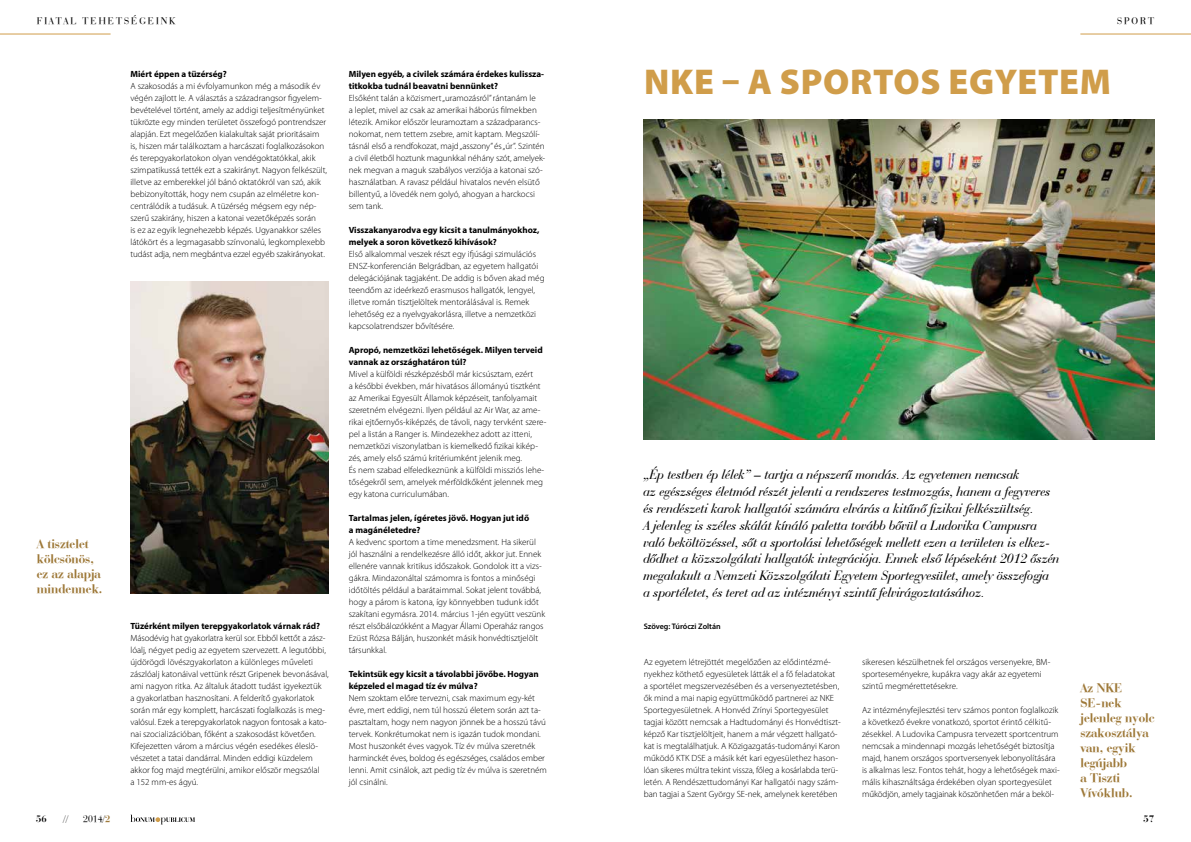
<style>
.page{position:relative;width:1191px;height:842px;background:#fff}
.page>*{position:absolute;margin:0;border:0;box-sizing:border-box;transform-origin:0 0}
.t1{font:900 36px "Myriad Pro";letter-spacing:.02em;color:#d09d4a}
.t2{font:14px/16.8px "Bauer Bodoni HU Italic";color:#000}
.t3{font:13px/15px "Bauer Bodoni HU Bold";color:#9e7939}
.t4{font:10px "Bauer Bodoni HU Normal";letter-spacing:.2em;color:#000}
.t5{font:10px "Bauer Bodoni HU Bold";color:#000}
.t6{font:300 9px/12px "Myriad Pro";color:#000}
.t7{font:600 8px "Myriad Pro";color:#000}
.s1{font-weight:700}
.s2{font-family:"Bauer Bodoni HU Bold"}
.s3{font-family:"Bauer Bodoni HU Bold";color:#9e7939}
</style>
<div class="page">
<svg style="left:130px;top:814px;width:65px;height:10px"></svg>
<hr style="left:0;top:34px;width:111px;height:1px;background:#d09d4a">
<hr style="left:1080px;top:34px;width:111px;height:1px;background:#d09d4a">
<img style="left:130px;top:281px;width:199px;height:312px">
<img style="left:643px;top:120px;width:511px;height:319px">
<p class="t4" style="left:37px;top:15px;width:139px">FIATAL TEHETSÉGEIN K</p>
<p class="t4" style="left:1117px;top:15px;width:39px">SPORT</p>
<p class="t3" style="left:37px;top:536px;width:67px">A tisztelet kölcsönös, ez az alapja mindennek.</p>
<p class="t6" style="left:130px;top:68px;width:198px"><span class="s1">Miért éppen a tüzérség?<br></span>A szakosodás a mi évfolyamunkon még a második év végén zajlott le. A választás a századrangsor figyelem&shy;bevételével történt, amely az addigi teljesítményünket tükrözte egy minden területet összefogó pontrendszer alapján. Ezt megelőzően kialakultak saját prioritásaim is, hiszen már találkoztam a harcászati foglalkozásokon és terepgyakorlatokon olyan vendégoktatókkal, akik szimpatikussá tették ezt a szakirányt. Nagyon felkészült, illetve az emberekkel jól bánó oktatókról van szó, akik bebizonyították, hogy nem csupán az elméletre kon&shy;centrálódik a tudásuk. A tüzérség mégsem egy nép&shy;szerű szakirány, hiszen a katonai vezetőképzés során<br>is ez az egyik legnehezebb képzés. Ugyanakkor széles látókört és a legmagasabb színvonalú, legkomplexebb tudást adja, nem megbántva ezzel egyéb szakirányokat.</p>
<p class="t6" style="left:349px;top:68px;width:197px"><span class="s1">Milyen egyéb, a civilek számára érdekes kulissza&shy;titkokba tudnál beavatni bennünket?<br></span>Elsőként talán a közismert „uramozásról” rántanám le<br>a leplet, mivel az csak az amerikai háborús filmekben létezik. Amikor először leuramoztam a századparancs&shy;nokomat, nem tettem zsebre, amit kaptam. Megszólí&shy;tásnál első a rendfokozat, majd „asszony” és „úr”. Szintén a civil életből hoztunk magunkkal néhány szót, amelyek&shy;nek megvan a maguk szabályos verziója a katonai szó&shy;használatban. A ravasz például hivatalos nevén elsütő billentyű, a lövedék nem golyó, ahogyan a harckocsi sem tank.</p>
<p class="t6" style="left:349px;top:224px;width:197px"><span class="s1">Visszakanyarodva egy kicsit a tanulmányokhoz, melyek a soron következő kihívások?<br></span>Első alkalommal veszek részt egy ifjúsági szimulációs ENSZ-konferencián Belgrádban, az egyetem hallgatói delegációjának tagjaként. De addig is bőven akad még teendőm az ideérkező erasmusos hallgatók, lengyel, illetve román tisztjelöltek mentorálásával is. Remek lehetőség ez a nyelvgyakorlásra, illetve a nemzetközi kapcsolatrendszer bővítésére.</p>
<p class="t6" style="left:349px;top:344px;width:199px"><span class="s1">Apropó, nemzetközi lehetőségek. Milyen terveid vannak az országhatáron túl?<br></span>Mivel a külföldi részképzésből már kicsúsztam, ezért<br>a későbbi években, már hivatásos állományú tisztként az Amerikai Egyesült Államok képzéseit, tanfolyamait szeretném elvégezni. Ilyen például az Air War, az ame&shy;rikai ejtőernyős-kiképzés, de távoli, nagy tervként szere&shy;pel a listán a Ranger is. Mindezekhez adott az itteni, nemzetközi viszonylatban is kiemelkedő fizikai kikép&shy;zés, amely első számú kritériumként jelenik meg.<br>És nem szabad elfeledkeznünk a külföldi missziós lehe&shy;tőségekről sem, amelyek mérföldkőként jelennek meg egy katona curriculumában.</p>
<p class="t6" style="left:349px;top:512px;width:198px"><span class="s1">Tartalmas jelen, ígéretes jövő. Hogyan jut idő<br>a magánéletedre?<br></span>A kedvenc sportom a time menedzsment. Ha sikerül jól használni a rendelkezésre álló időt, akkor jut. Ennek ellenére vannak kritikus időszakok. Gondolok itt a vizs&shy;gákra. Mindazonáltal számomra is fontos a minőségi időtöltés például a barátaimmal. Sokat jelent továbbá, hogy a párom is katona, így könnyebben tudunk időt szakítani egymásra. 2014. március 1-jén együtt veszünk részt elsőbálozókként a Magyar Állami Operaház rangos Ezüst Rózsa Bálján, huszonkét másik honvédtisztjelölt társunkkal.</p>
<p class="t6" style="left:349px;top:668px;width:200px"><span class="s1">Tekintsük egy kicsit a távolabbi jövőbe. Hogyan képzeled el magad tíz év múlva?<br></span>Nem szoktam előre tervezni, csak maximum egy-két évre, mert eddigi, nem túl hosszú életem során azt ta&shy;pasztaltam, hogy nem nagyon jönnek be a hosszú távú tervek. Konkrétumokat nem is igazán tudok mondani.<br>Most huszonkét éves vagyok. Tíz év múlva szeretnék harminckét éves, boldog és egészséges, családos ember lenni. Amit csinálok, azt pedig tíz év múlva is szeretném jól csinálni.</p>
<p class="t6" style="left:130px;top:620px;width:200px"><span class="s1">Tüzérként milyen terepgyakorlatok várnak rád?<br></span>Másodévig hat gyakorlatra kerül sor. Ebből kettőt a zász&shy;lóalj, négyet pedig az egyetem szervezett. A legutóbbi, újdörögdi lövészgyakorlaton a különleges műveleti zászlóalj katonáival vettünk részt Gripenek bevonásával, ami nagyon ritka. Az általuk átadott tudást igyekeztük<br>a gyakorlatban hasznosítani. A felderítő gyakorlatok során már egy komplett, harcászati foglalkozás is meg&shy;valósul. Ezek a terepgyakorlatok nagyon fontosak a kato&shy;nai szocializációban, főként a szakosodást követően.<br>Kifejezetten várom a március végén esedékes éleslö&shy;vészetet a tatai dandárral. Minden eddigi küzdelem akkor fog majd megtérülni, amikor először megszólal<br>a 152 mm-es ágyú.</p>
<p class="t1" style="left:644px;top:61px;width:468px">NKE – A SPORTOS EGYETEM</p>
<p class="t2" style="left:643px;top:466px;width:417px">„Ép testben ép lélek” – tartja a népszerű mondás. Az egyetemen nemcsak<br>az egészséges életmód részét jelenti a rendszeres testmozgás, hanem a fegyveres és rendészeti karok hallgatói számára elvárás a kitűnő fizikai felkészültség.<br>A jelenleg is széles skálát kínáló paletta tovább bővül a Ludovika Campusra való beköltözéssel, sőt a sportolási lehetőségek mellett ezen a területen is elkez&shy;dődhet a közszolgálati hallgatók integrációja. Ennek első lépéseként 2012 őszén megalakult a Nemzeti Közszolgálati Egyetem Sportegyesület, amely összefogja<br>a sportéletet, és teret ad az intézményi szintű felvirágoztatásához.</p>
<p class="t7" style="left:643px;top:621px;width:79px">Szöveg: Túróczi Zoltán</p>
<p class="t6" style="left:643px;top:656px;width:199px">Az egyetem létrejöttét megelőzően az elődintézmé&shy;nyekhez köthető egyesületek látták el a fő feladatokat a sportélet megszervezésében és a versenyeztetésben, ők mind a mai napig együttműködő partnerei az NKE Sportegyesületnek. A Honvéd Zrínyi Sportegyesület tagjai között nemcsak a Hadtudományi és Honvédtiszt&shy;képző Kar tisztjelöltjeit, hanem a már végzett hallgató&shy;kat is megtalálhatjuk. A Közigazgatás-tudományi Karon működő KTK DSE a másik két kari egyesülethez hason&shy;lóan sikeres múltra tekint vissza, főleg a kosárlabda terü&shy;letén. A Rendészettudományi Kar hallgatói nagy szám&shy;ban tagjai a Szent György SE-nek, amelynek keretében</p>
<p class="t6" style="left:862px;top:656px;width:190px">sikeresen készülhetnek fel országos versenyekre, BM&shy;sporteseményekre, kupákra vagy akár az egyetemi szintű megmérettetésekre.</p>
<p class="t6" style="left:862px;top:704px;width:199px">Az intézményfejlesztési terv számos ponton foglalkozik a következő évekre vonatkozó, sportot érintő célkitű&shy;zésekkel. A Ludovika Campusra tervezett sportcentrum nemcsak a mindennapi mozgás lehetőségét biztosítja majd, hanem országos sportversenyek lebonyolítására is alkalmas lesz. Fontos tehát, hogy a lehetőségek maxi&shy;mális kihasználtsága érdekében olyan sportegyesület működjön, amely tagjainak köszönhetően már a beköl-</p>
<p class="t3" style="left:1080px;top:680px;width:76px">Az NKE<br>SE-nek jelenleg nyolc szakosztálya van, egyik legújabb<br>a Tiszti<br>Vívóklub.</p>
<p class="t5" style="left:36px;top:812px;width:12px">56</p>
<p class="t4" style="left:63px;top:812px;width:7px">//</p>
<p class="t4" style="left:83px;top:812px;width:29px">2014<span class="s2">/</span><span class="s3">2</span></p>
<p class="t5" style="left:1143px;top:812px;width:12px">57</p>
</div>
